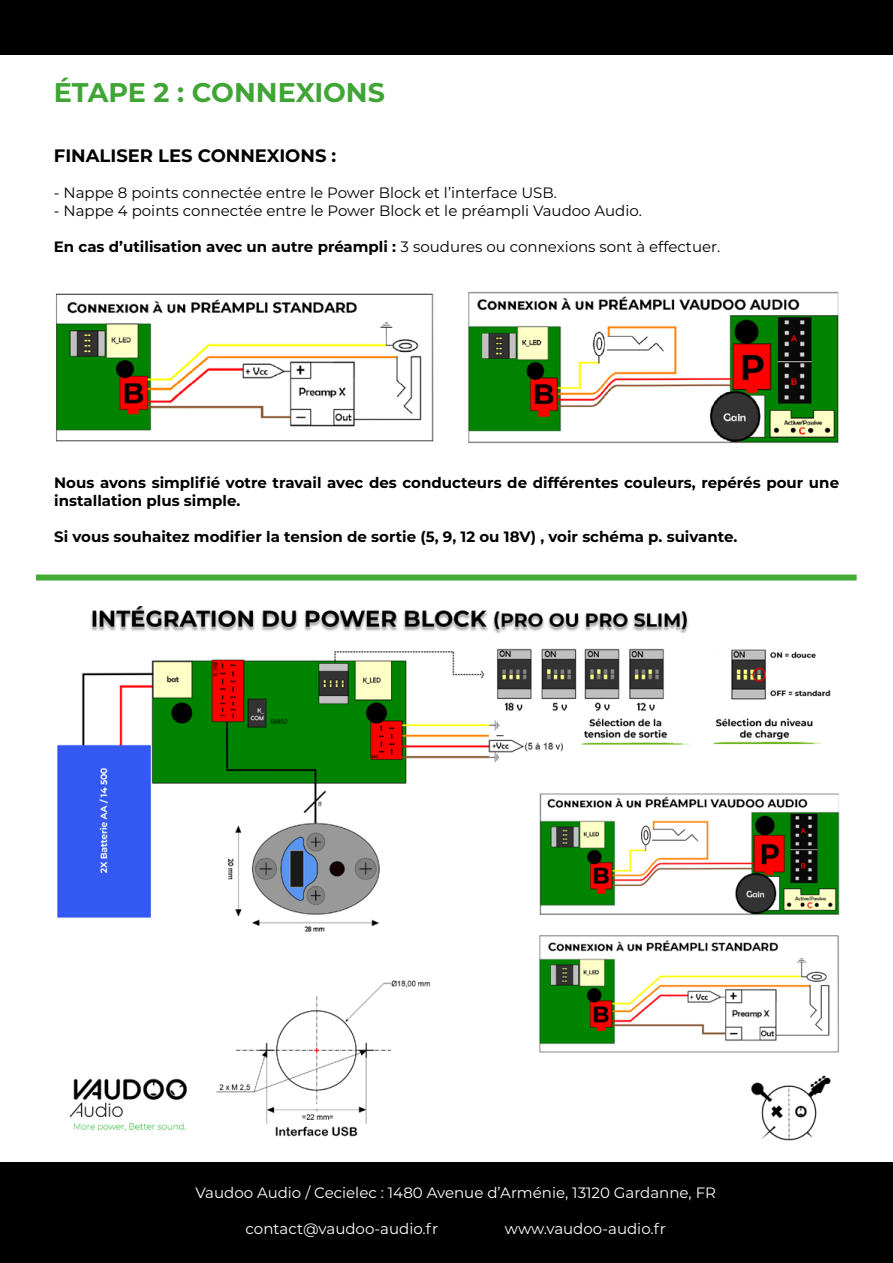
<style>
.page{position:relative;width:893px;height:1263px;background:#fff}
.page>*{position:absolute;margin:0;border:0;box-sizing:border-box;transform-origin:0 0}
.t1{font:700 27px "Montserrat";color:#3fa535}
.t2{font:700 18px "Montserrat";color:#000}
.t3{font:700 15px/18px "Montserrat";color:#000}
.t4{font:15px "Montserrat";color:#000}
.t5{font:15px "Montserrat";color:#fff}
.s1{font-weight:400}
</style>
<div class="page">
<div style="left:0;top:1162px;width:893px;height:101px;background:#000"></div>
<div style="left:0;top:0;width:893px;height:54px;background:#000"></div>
<div style="left:36px;top:574px;width:821px;height:6px;background:#44ac36"></div>
<img style="left:55px;top:293px;width:378px;height:149px">
<img style="left:468px;top:291px;width:370px;height:152px">
<img style="left:57px;top:606px;width:782px;height:535px">
<h1 class="t1" style="left:54px;top:73px;width:333px">ÉTAPE 2 : CONNEXIONS</h1>
<p class="t2" style="left:54px;top:143px;width:284px">FINALISER LES CONNEXIONS :</p>
<p class="t4" style="left:54px;top:183px;width:505px">- Nappe 8 points connectée entre le Power Block et l’interface USB.</p>
<p class="t4" style="left:54px;top:201px;width:590px">- Nappe 4 points connectée entre le Power Block et le préampli Vaudoo Audio.</p>
<p class="t3" style="left:54px;top:237px;width:668px">En cas d’utilisation avec un autre préampli : <span class="s1">3 soudures ou connexions sont à effectuer.</span></p>
<p class="t3" style="left:54px;top:473px;width:786px">Nous avons simplifié votre travail avec des conducteurs de différentes couleurs, repérés pour une installation plus simple.</p>
<p class="t3" style="left:54px;top:527px;width:685px">Si vous souhaitez modifier la tension de sortie (5, 9, 12 ou 18V) , voir schéma p. suivante.</p>
<p class="t5" style="left:196px;top:1182px;width:522px">Vaudoo Audio / Cecielec : 1480 Avenue d’Arménie, 13120 Gardanne, FR</p>
<p class="t5" style="left:246px;top:1218px;width:194px">contact@vaudoo-audio.fr</p>
<p class="t5" style="left:505px;top:1218px;width:163px">www.vaudoo-audio.fr</p>
</div>
